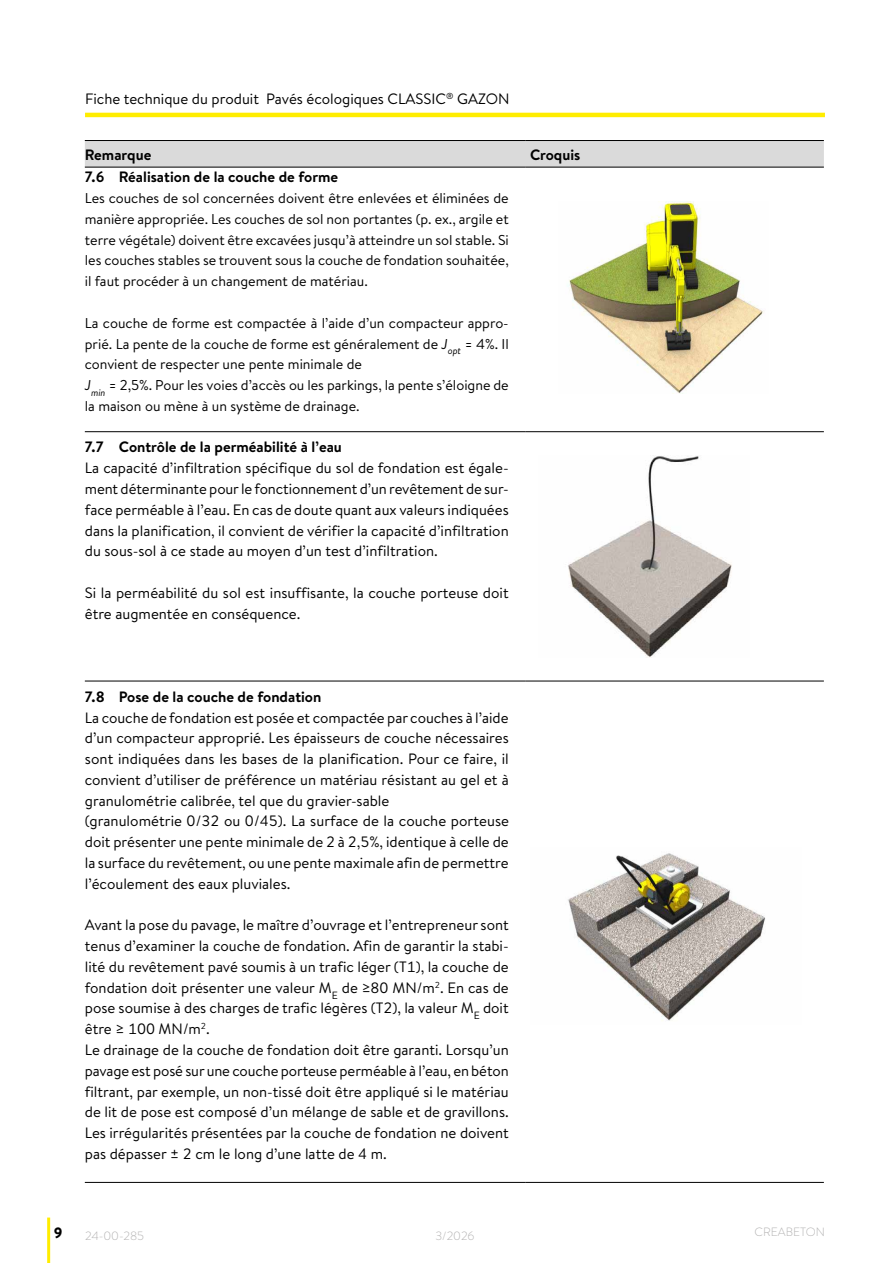
<style>
.page{position:relative;width:893px;height:1263px;background:#fff}
.page>*{position:absolute;margin:0;border:0;box-sizing:border-box;transform-origin:0 0}
.t1{font:15px/20.9px "Brandon Text";color:#000}
.t2{font:700 15px "Brandon Text";color:#000}
.t3{font:900 15px "Brandon Text";color:#000}
.t4{font:14.25px/20.9px "Brandon Text";color:#000;text-align:justify}
.t5{font:300 12px "Brandon Text";color:#b3b2b2}
.s1{font-style:italic}
</style>
<div class="page">
<hr style="left:47px;top:1217px;width:3px;height:46px;background:#ffed00">
<hr style="left:85px;top:113px;width:740px;height:4px;background:#ffed00">
<div style="left:85px;top:141px;width:739px;height:26px;background:#dadada"></div>
<hr style="left:85px;top:140px;width:441px;height:1px;background:#000">
<hr style="left:85px;top:167px;width:441px;height:1px;background:#000">
<hr style="left:526px;top:140px;width:298px;height:1px;background:#000">
<hr style="left:526px;top:167px;width:298px;height:1px;background:#000">
<hr style="left:85px;top:1182px;width:441px;height:1px;background:#000">
<hr style="left:526px;top:1182px;width:298px;height:1px;background:#000">
<hr style="left:85px;top:431px;width:441px;height:1px;background:#000">
<hr style="left:526px;top:431px;width:298px;height:1px;background:#000">
<hr style="left:85px;top:681px;width:441px;height:1px;background:#000">
<hr style="left:526px;top:681px;width:298px;height:1px;background:#000">
<img style="left:568px;top:201px;width:196px;height:193px">
<img style="left:568px;top:456px;width:164px;height:202px">
<img style="left:568px;top:853px;width:197px;height:168px">
<p class="t1" style="left:85px;top:89px;width:426px">Fiche technique du produit Pavés écologiques CLASSIC<sup>®</sup> GAZON</p>
<p class="t2" style="left:85px;top:144px;width:68px">Remarque</p>
<p class="t2" style="left:530px;top:144px;width:52px">Croquis</p>
<p class="t2" style="left:85px;top:167px;width:255px">7.6 Réalisation de la couche de forme</p>
<p class="t4" style="left:85px;top:188px;width:425px">Les couches de sol concernées doivent être enlevées et éliminées de manière appropriée. Les couches de sol non portantes (p. ex., argile et terre végétale) doivent être excavées jusqu’à atteindre un sol stable. Si les couches stables se trouvent sous la couche de fondation souhaitée, il faut procéder à un changement de matériau.</p>
<p class="t4" style="left:85px;top:312px;width:425px;text-align:left">La couche de forme est compactée à l’aide d’un compacteur appro&shy;prié. La pente de la couche de forme est généralement de <span class="s1">J</span><sub>opt</sub> = 4%. Il convient de respecter une pente minimale de<br><span class="s1">J</span><sub>min</sub> = 2,5%. Pour les voies d’accès ou les parkings, la pente s’éloigne de la maison ou mène à un système de drainage.</p>
<p class="t2" style="left:85px;top:437px;width:259px">7.7 Contrôle de la perméabilité à l’eau</p>
<p class="t1" style="left:85px;top:457px;width:425px;text-align:justify">La capacité d’infiltration spécifique du sol de fondation est égale&shy;ment déterminante pour le fonctionnement d’un revêtement de sur&shy;face perméable à l’eau. En cas de doute quant aux valeurs indiquées dans la planification, il convient de vérifier la capacité d’infiltration du sous-sol à ce stade au moyen d’un test d’infiltration.</p>
<p class="t1" style="left:85px;top:582px;width:425px">Si la perméabilité du sol est insuffisante, la couche porteuse doit être augmentée en conséquence.</p>
<p class="t2" style="left:85px;top:686px;width:238px">7.8 Pose de la couche de fondation</p>
<p class="t1" style="left:85px;top:707px;width:426px">La couche de fondation est posée et compactée par couches à l’aide d’un compacteur approprié. Les épaisseurs de couche nécessaires sont indiquées dans les bases de la planification. Pour ce faire, il convient d’utiliser de préférence un matériau résistant au gel et à granulométrie calibrée, tel que du gravier-sable<br>(granulométrie 0/32 ou 0/45). La surface de la couche porteuse doit présenter une pente minimale de 2 à 2,5%, identique à celle de la surface du revêtement, ou une pente maximale afin de permettre l’écoulement des eaux pluviales.</p>
<p class="t1" style="left:85px;top:914px;width:425px">Avant la pose du pavage, le maître d’ouvrage et l’entrepreneur sont tenus d’examiner la couche de fondation. Afin de garantir la stabi&shy;lité du revêtement pavé soumis à un trafic léger (T1), la couche de fondation doit présenter une valeur M<sub>E</sub> de ≥80 MN/m<sup>2</sup>. En cas de pose soumise à des charges de trafic légères (T2), la valeur M<sub>E</sub> doit être ≥ 100 MN/m<sup>2</sup>.<br>Le drainage de la couche de fondation doit être garanti. Lorsqu’un pavage est posé sur une couche porteuse perméable à l’eau, en béton filtrant, par exemple, un non-tissé doit être appliqué si le matériau de lit de pose est composé d’un mélange de sable et de gravillons.<br>Les irrégularités présentées par la couche de fondation ne doivent pas dépasser ± 2 cm le long d’une latte de 4 m.</p>
<p class="t3" style="left:54px;top:1222px;width:10px">9</p>
<p class="t5" style="left:85px;top:1227px;width:61px">24-00-285</p>
<p class="t5" style="left:435px;top:1227px;width:41px">3/2026</p>
<p class="t5" style="left:755px;top:1224px;width:72px">CREABETON</p>
</div>
